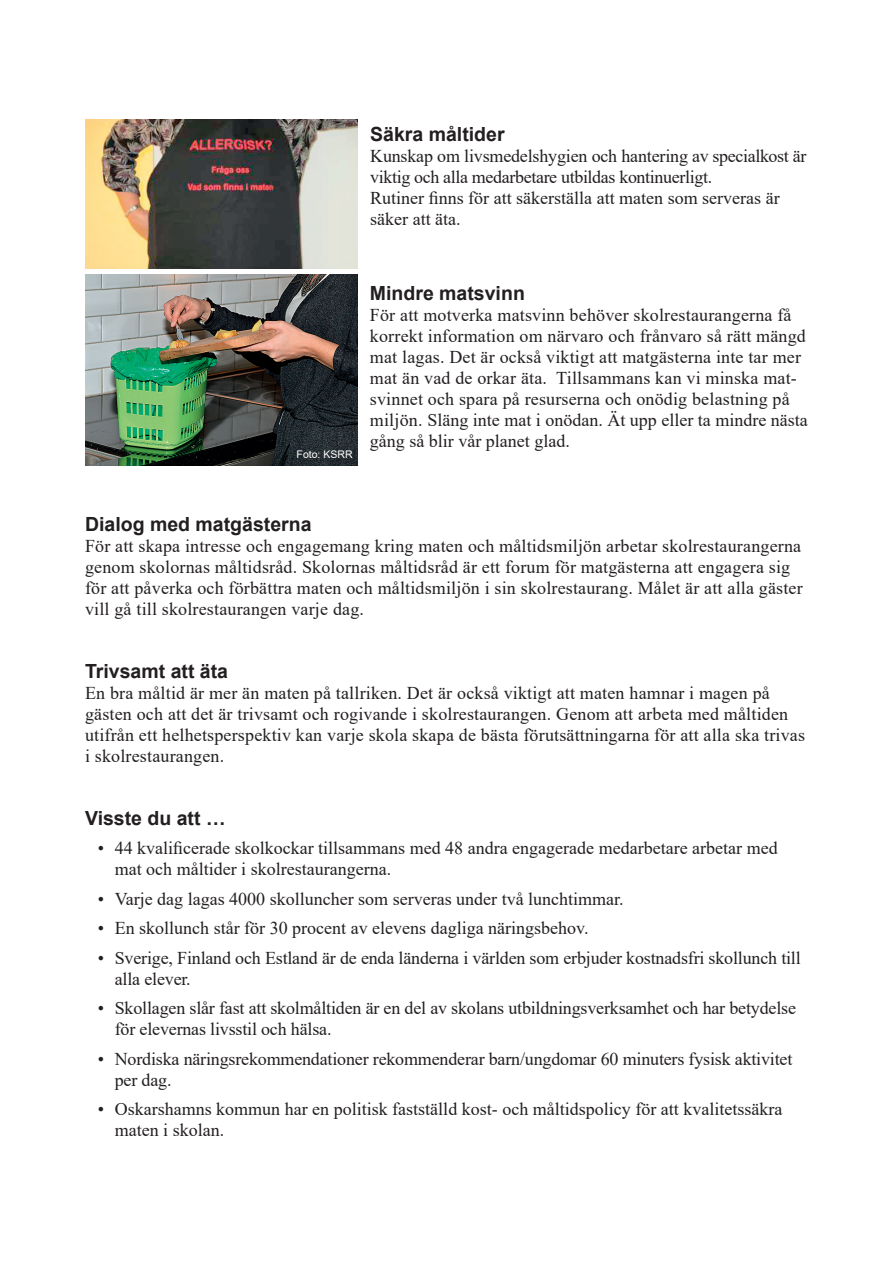
<style>
.page{position:relative;width:893px;height:1263px;background:#fff}
.page>*{position:absolute;margin:0;border:0;box-sizing:border-box;transform-origin:0 0}
.t1{font:700 19.5px "Arial";color:#231f20}
.t2{font:18px/21px "Times New Roman";color:#231f20}
.t3{font:10.5px "Arial";color:#fff}
</style>
<div class="page">
<img style="left:85px;top:120px;width:272px;height:149px">
<img style="left:85px;top:275px;width:272px;height:191px">
<p class="t1" style="left:370px;top:120px;width:136px">Säkra måltider</p>
<p class="t2" style="left:370px;top:145px;width:438px">Kunskap om livsmedelshygien och hantering av specialkost är viktig och alla medarbetare utbildas kontinuerligt.<br>Rutiner finns för att säkerställa att maten som serveras är säker att äta.</p>
<p class="t3" style="left:297px;top:447px;width:58px">Foto: KSRR</p>
<p class="t1" style="left:370px;top:279px;width:156px">Mindre matsvinn</p>
<p class="t2" style="left:370px;top:304px;width:439px">För att motverka matsvinn behöver skolrestaurangerna få korrekt information om närvaro och frånvaro så rätt mängd mat lagas. Det är också viktigt att matgästerna inte tar mer mat än vad de orkar äta. Tillsammans kan vi minska mat&shy;svinnet och spara på resurserna och onödig belastning på miljön. Släng inte mat i onödan. Ät upp eller ta mindre nästa gång så blir vår planet glad.</p>
<p class="t1" style="left:85px;top:510px;width:228px">Dialog med matgästerna</p>
<p class="t2" style="left:85px;top:535px;width:719px">För att skapa intresse och engagemang kring maten och måltidsmiljön arbetar skolrestaurangerna genom skolornas måltidsråd. Skolornas måltidsråd är ett forum för matgästerna att engagera sig för att påverka och förbättra maten och måltidsmiljön i sin skolrestaurang. Målet är att alla gäster vill gå till skolrestaurangen varje dag.</p>
<p class="t1" style="left:85px;top:657px;width:145px">Trivsamt att äta</p>
<p class="t2" style="left:85px;top:682px;width:722px">En bra måltid är mer än maten på tallriken. Det är också viktigt att maten hamnar i magen på gästen och att det är trivsamt och rogivande i skolrestaurangen. Genom att arbeta med måltiden utifrån ett helhetsperspektiv kan varje skola skapa de bästa förutsättningarna för att alla ska trivas i skolrestaurangen.</p>
<p class="t1" style="left:85px;top:804px;width:142px">Visste du att …</p>
<p class="t2" style="left:115px;top:837px;width:664px;text-indent:-17px">• 44 kvalificerade skolkockar tillsammans med 48 andra engagerade medarbetare arbetar med mat och måltider i skolrestaurangerna.</p>
<p class="t2" style="left:98px;top:888px;width:527px">• Varje dag lagas 4000 skolluncher som serveras under två lunchtimmar.</p>
<p class="t2" style="left:98px;top:917px;width:492px">• En skollunch står för 30 procent av elevens dagliga näringsbehov.</p>
<p class="t2" style="left:115px;top:947px;width:687px;text-indent:-17px">• Sverige, Finland och Estland är de enda länderna i världen som erbjuder kostnadsfri skollunch till alla elever.</p>
<p class="t2" style="left:115px;top:997px;width:683px;text-indent:-17px">• Skollagen slår fast att skolmåltiden är en del av skolans utbildningsverksamhet och har betydelse för elevernas livsstil och hälsa.</p>
<p class="t2" style="left:115px;top:1048px;width:679px;text-indent:-17px">• Nordiska näringsrekommendationer rekommenderar barn/ungdomar 60 minuters fysisk aktivitet per dag.</p>
<p class="t2" style="left:115px;top:1098px;width:669px;text-indent:-17px">• Oskarshamns kommun har en politisk fastställd kost- och måltidspolicy för att kvalitetssäkra maten i skolan.</p>
</div>
